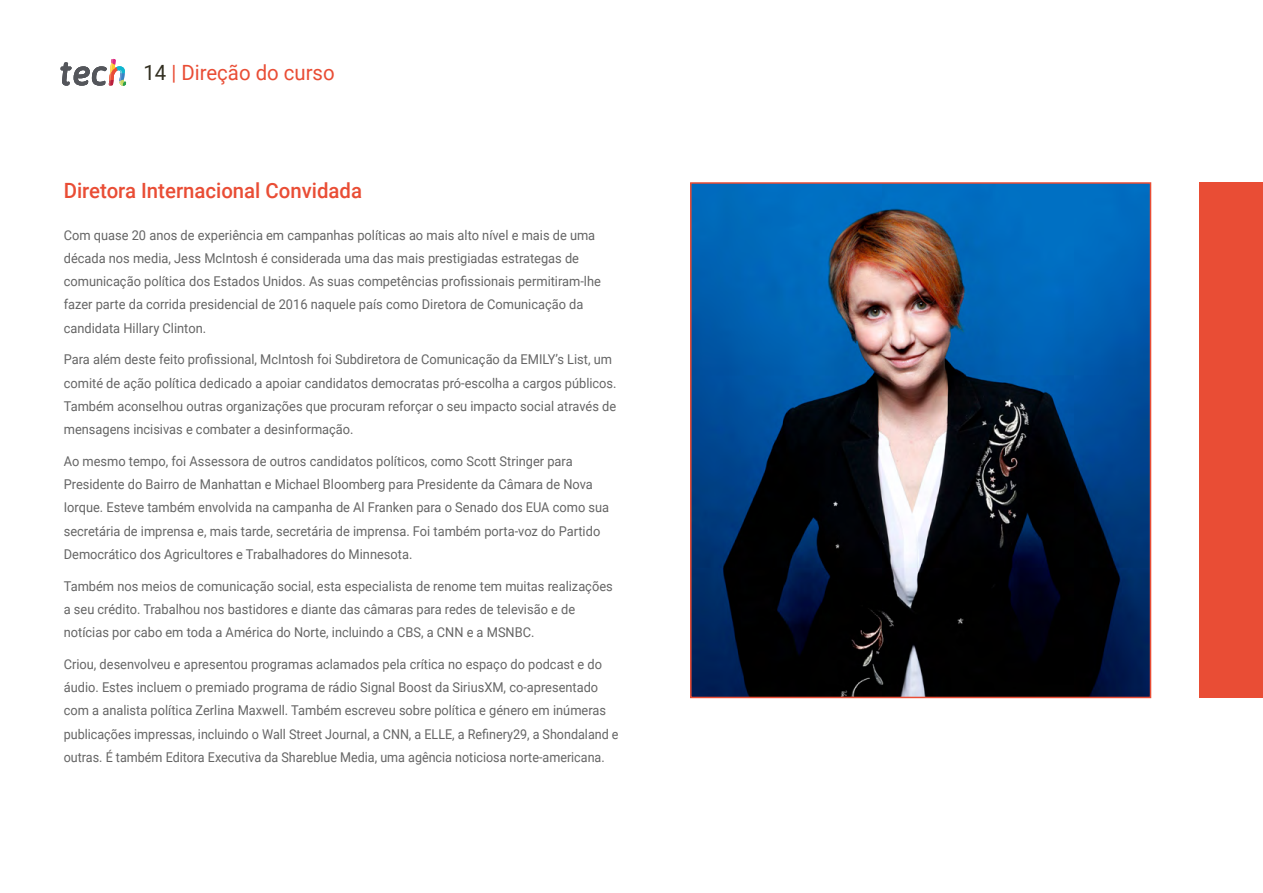
<style>
.page{position:relative;width:1263px;height:893px;background:#fff}
.page>*{position:absolute;margin:0;border:0;box-sizing:border-box;transform-origin:0 0}
.t1{font:500 21px "Roboto";color:#e94d35}
.t2{font:21px "Roboto";color:#e94d35}
.t3{font:13.5px/23.2px "Roboto";color:#656565;scale:.95 1}
.s1{color:#312e20}
</style>
<div class="page">
<svg style="left:61px;top:59px;width:65px;height:27px"></svg>
<div style="left:1199px;top:182px;width:64px;height:516px;background:#e94d35"></div>
<img style="left:693px;top:185px;width:455px;height:510px">
<div style="left:690px;top:182px;width:461px;height:516px;border:2px solid #e94d35"></div>
<h1 class="t2" style="left:144px;top:57px;width:193px"><span class="s1">14</span> | Direção do curso</h1>
<h1 class="t1" style="left:64px;top:176px;width:300px">Diretora Internacional Convidada</h1>
<p class="t3" style="left:64px;top:223px;width:567px">Com quase 20 anos de experiência em campanhas políticas ao mais alto nível e mais de uma década nos media, Jess McIntosh é considerada uma das mais prestigiadas estrategas de comunicação política dos Estados Unidos. As suas competências profissionais permitiram-lhe fazer parte da corrida presidencial de 2016 naquele país como Diretora de Comunicação da candidata Hillary Clinton.</p>
<p class="t3" style="left:64px;top:347px;width:583px">Para além deste feito profissional, McIntosh foi Subdiretora de Comunicação da EMILY’s List, um comité de ação política dedicado a apoiar candidatos democratas pró-escolha a cargos públicos.<br>Também aconselhou outras organizações que procuram reforçar o seu impacto social através de mensagens incisivas e combater a desinformação.</p>
<p class="t3" style="left:64px;top:449px;width:576px">Ao mesmo tempo, foi Assessora de outros candidatos políticos, como Scott Stringer para Presidente do Bairro de Manhattan e Michael Bloomberg para Presidente da Câmara de Nova Iorque. Esteve também envolvida na campanha de Al Franken para o Senado dos EUA como sua secretária de imprensa e, mais tarde, secretária de imprensa. Foi também porta-voz do Partido Democrático dos Agricultores e Trabalhadores do Minnesota.</p>
<p class="t3" style="left:64px;top:574px;width:579px">Também nos meios de comunicação social, esta especialista de renome tem muitas realizações a seu crédito. Trabalhou nos bastidores e diante das câmaras para redes de televisão e de notícias por cabo em toda a América do Norte, incluindo a CBS, a CNN e a MSNBC.</p>
<p class="t3" style="left:64px;top:652px;width:585px">Criou, desenvolveu e apresentou programas aclamados pela crítica no espaço do podcast e do áudio. Estes incluem o premiado programa de rádio Signal Boost da SiriusXM, co-apresentado com a analista política Zerlina Maxwell. Também escreveu sobre política e género em inúmeras publicações impressas, incluindo o Wall Street Journal, a CNN, a ELLE, a Refinery29, a Shondaland e outras. É também Editora Executiva da Shareblue Media, uma agência noticiosa norte-americana.</p>
</div>
